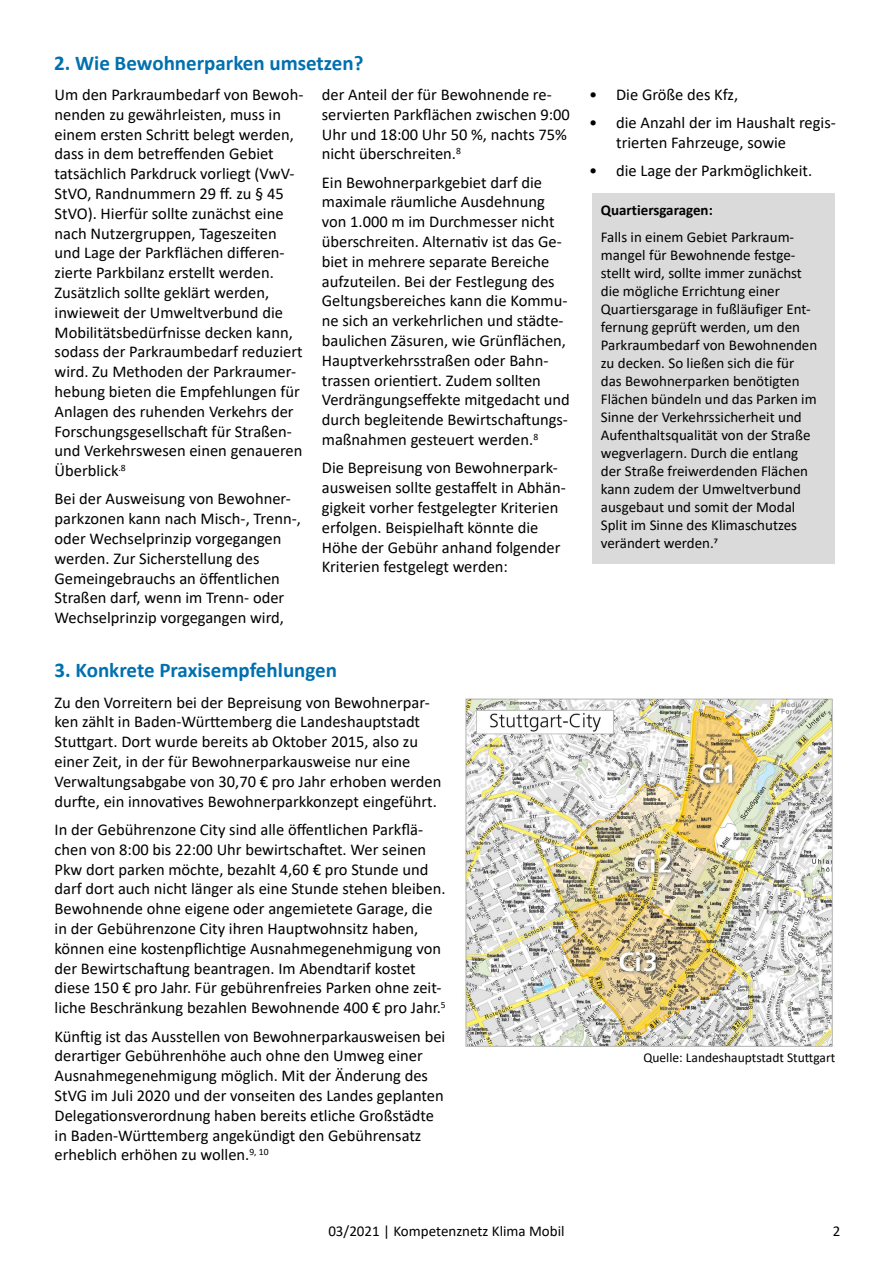
<style>
.page{position:relative;width:893px;height:1263px;background:#fff}
.page>*{position:absolute;margin:0;border:0;box-sizing:border-box;transform-origin:0 0}
.t1{font:700 21px "Calibri";color:#0070ae}
.t2{font:16.5px/19.8px "Calibri";color:#000}
.t3{font:15px/18px "Calibri";color:#000}
.t4{font:700 15px "Calibri";color:#000}
.t5{font:13.5px "Calibri";color:#000}
</style>
<div class="page">
<div style="left:592px;top:193px;width:243px;height:371px;background:#dadada"></div>
<img style="left:465px;top:698px;width:368px;height:349px">
<p class="t1" style="left:54px;top:48px;width:311px">2. Wie Bewohnerparken umsetzen?</p>
<p class="t2" style="left:55px;top:84px;width:250px">Um den Parkraumbedarf von Bewoh&shy;nenden zu gewährleisten, muss in einem ersten Schritt belegt werden, dass in dem betreffenden Gebiet tatsächlich Parkdruck vorliegt (VwV-StVO, Randnummern 29 ff. zu § 45<br>StVO). Hierfür sollte zunächst eine nach Nutzergruppen, Tageszeiten und Lage der Parkflächen differen&shy;zierte Parkbilanz erstellt werden.<br>Zusätzlich sollte geklärt werden, inwieweit der Umweltverbund die Mobilitätsbedürfnisse decken kann, sodass der Parkraumbedarf reduziert wird. Zu Methoden der Parkraumer&shy;hebung bieten die Empfehlungen für Anlagen des ruhenden Verkehrs der Forschungsgesellschaft für Straßen&shy;und Verkehrswesen einen genaueren Überblick<sup>.8</sup></p>
<p class="t2" style="left:55px;top:489px;width:248px">Bei der Ausweisung von Bewohner&shy;parkzonen kann nach Misch-, Trenn-, oder Wechselprinzip vorgegangen werden. Zur Sicherstellung des Gemeingebrauchs an öffentlichen Straßen darf, wenn im Trenn- oder Wechselprinzip vorgegangen wird,</p>
<p class="t2" style="left:322px;top:84px;width:250px">der Anteil der für Bewohnende re&shy;servierten Parkflächen zwischen 9:00<br>Uhr und 18:00 Uhr 50 %, nachts 75% nicht überschreiten.<sup>8</sup></p>
<p class="t2" style="left:322px;top:172px;width:250px">Ein Bewohnerparkgebiet darf die maximale räumliche Ausdehnung von 1.000 m im Durchmesser nicht überschreiten. Alternativ ist das Ge&shy;biet in mehrere separate Bereiche aufzuteilen. Bei der Festlegung des Geltungsbereiches kann die Kommu&shy;ne sich an verkehrlichen und städte&shy;baulichen Zäsuren, wie Grünflächen, Hauptverkehrsstraßen oder Bahn&shy;trassen orientiert. Zudem sollten Verdrängungseffekte mitgedacht und durch begleitende Bewirtschaftungs&shy;maßnahmen gesteuert werden.<sup>8</sup></p>
<p class="t2" style="left:322px;top:458px;width:246px">Die Bepreisung von Bewohnerpark&shy;ausweisen sollte gestaffelt in Abhän&shy;gigkeit vorher festgelegter Kriterien erfolgen. Beispielhaft könnte die Höhe der Gebühr anhand folgender Kriterien festgelegt werden:</p>
<p class="t1" style="left:55px;top:655px;width:284px">3. Konkrete Praxisempfehlungen</p>
<p class="t2" style="left:55px;top:692px;width:388px">Zu den Vorreitern bei der Bepreisung von Bewohnerpar&shy;ken zählt in Baden-Württemberg die Landeshauptstadt Stuttgart. Dort wurde bereits ab Oktober 2015, also zu einer Zeit, in der für Bewohnerparkausweise nur eine Verwaltungsabgabe von 30,70 € pro Jahr erhoben werden durfte, ein innovatives Bewohnerparkkonzept eingeführt.</p>
<p class="t2" style="left:55px;top:819px;width:393px">In der Gebührenzone City sind alle öffentlichen Parkflä&shy;chen von 8:00 bis 22:00 Uhr bewirtschaftet. Wer seinen Pkw dort parken möchte, bezahlt 4,60 € pro Stunde und darf dort auch nicht länger als eine Stunde stehen bleiben.<br>Bewohnende ohne eigene oder angemietete Garage, die in der Gebührenzone City ihren Hauptwohnsitz haben, können eine kostenpflichtige Ausnahmegenehmigung von der Bewirtschaftung beantragen. Im Abendtarif kostet diese 150 € pro Jahr. Für gebührenfreies Parken ohne zeit&shy;liche Beschränkung bezahlen Bewohnende 400 € pro Jahr.<sup>5</sup></p>
<p class="t2" style="left:55px;top:1026px;width:392px">Künftig ist das Ausstellen von Bewohnerparkausweisen bei derartiger Gebührenhöhe auch ohne den Umweg einer Ausnahmegenehmigung möglich. Mit der Änderung des StVG im Juli 2020 und der vonseiten des Landes geplanten Delegationsverordnung haben bereits etliche Großstädte in Baden-Württemberg angekündigt den Gebührensatz erheblich erhöhen zu wollen.<sup>9,</sup> <sup>10</sup></p>
<p class="t2" style="left:589px;top:84px;width:151px">• Die Größe des Kfz,</p>
<p class="t2" style="left:616px;top:112px;width:221px;text-indent:-27px">• die Anzahl der im Haushalt regis&shy;trierten Fahrzeuge, sowie</p>
<p class="t2" style="left:589px;top:160px;width:225px">• die Lage der Parkmöglichkeit.</p>
<p class="t4" style="left:601px;top:200px;width:114px">Quartiersgaragen:</p>
<p class="t3" style="left:601px;top:227px;width:218px">Falls in einem Gebiet Parkraum&shy;mangel für Bewohnende festge&shy;stellt wird, sollte immer zunächst die mögliche Errichtung einer<br>Quartiersgarage in fußläufiger Ent&shy;fernung geprüft werden, um den<br>Parkraumbedarf von Bewohnenden zu decken. So ließen sich die für das Bewohnerparken benötigten<br>Flächen bündeln und das Parken im<br>Sinne der Verkehrssicherheit und<br>Aufenthaltsqualität von der Straße wegverlagern. Durch die entlang der Straße freiwerdenden Flächen kann zudem der Umweltverbund ausgebaut und somit der Modal<br>Split im Sinne des Klimaschutzes verändert werden.7</p>
<p class="t5" style="left:643px;top:1048px;width:193px">Quelle: Landeshauptstadt Stuttgart</p>
<p class="t3" style="left:328px;top:1221px;width:238px">03/2021 | Kompetenznetz Klima Mobil</p>
<p class="t3" style="left:833px;top:1221px;width:9px">2</p>
</div>
